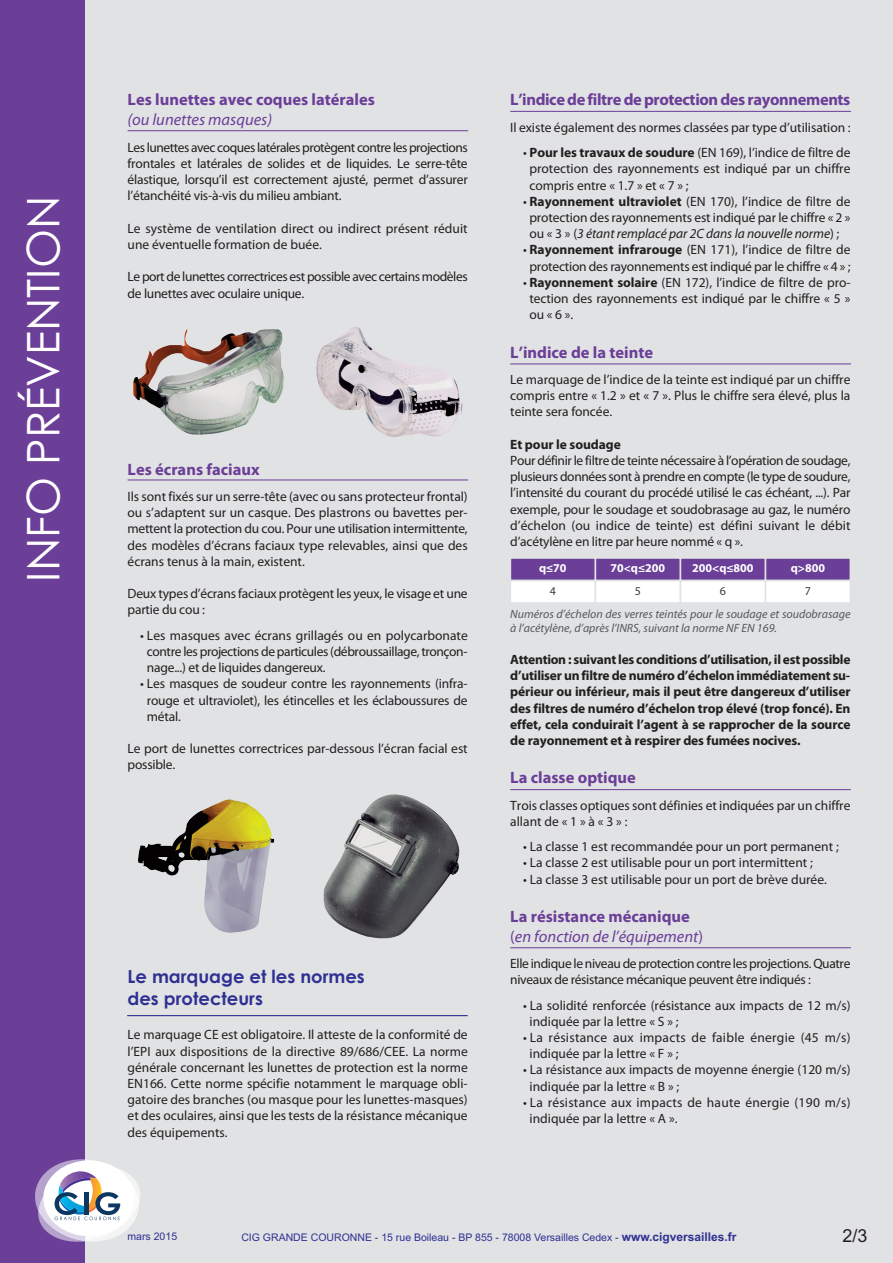
<style>
.page{position:relative;width:893px;height:1263px;background:#e1e2e4}
.page>*{position:absolute;margin:0;border:0;box-sizing:border-box;transform-origin:0 0}
.t1{font:45px "Century Gothic";color:#fff}
.t2{font:700 18px/21.6px "Century Gothic";color:#2e3092}
.t3{font:18px "Arial";color:#231f20}
.t4{font:700 16.5px "Myriad Pro";color:#6b3e98}
.t5{font:italic 16.5px/19.8px "Myriad Pro";color:#6b3e98}
.t6{font:700 16.5px "Myriad Pro";letter-spacing:-.025em;color:#6b3e98}
.t7{font:13.5px/16.2px "Myriad Pro";letter-spacing:-.005em;color:#231f20;text-align:justify}
.t8{font:700 13.5px/16.2px "Myriad Pro";letter-spacing:-.01em;color:#231f20;text-align:justify}
.t9{font:13.5px/16.2px "Myriad Pro";letter-spacing:.02em;color:#231f20}
.t10{font:13.5px/16.2px "Myriad Pro";letter-spacing:-.025em;color:#231f20}
.t11{font:13.5px/16.2px "Myriad Pro";letter-spacing:-.03em;color:#231f20}
.t12{font:italic 12px/14.4px "Myriad Pro";color:#57585a}
.t13{font:700 12px "Myriad Pro";color:#fff}
.t14{font:12px "Myriad Pro";color:#3e3e3f}
.t15{font:10.5px "Arial";color:#2e3092}
.s1{font-weight:700}
.s2{font-style:italic}
.s3{font-weight:700;font-style:normal}
.s4{font-style:normal}
.s5{font-weight:700;font-size:12px}
</style>
<div class="page">
<div style="left:0;top:0;width:85px;height:1263px;background:#6b3e98"></div>
<svg style="left:35px;top:1159px;width:105px;height:83px"></svg>
<div style="left:511px;top:559px;width:84px;height:21px;background:#6b3e98"></div>
<div style="left:510px;top:558px;width:85px;height:22px;border:1px solid #e1e2e4"></div>
<div style="left:596px;top:559px;width:84px;height:21px;background:#6b3e98"></div>
<div style="left:595px;top:558px;width:85px;height:22px;border:1px solid #e1e2e4"></div>
<div style="left:766px;top:559px;width:84px;height:21px;background:#6b3e98"></div>
<div style="left:765px;top:558px;width:85px;height:22px;border:1px solid #e1e2e4"></div>
<div style="left:681px;top:559px;width:84px;height:21px;background:#6b3e98"></div>
<div style="left:680px;top:558px;width:85px;height:22px;border:1px solid #e1e2e4"></div>
<div style="left:511px;top:581px;width:84px;height:21px;background:#fff"></div>
<div style="left:510px;top:580px;width:85px;height:23px;border:1px solid #e1e2e4"></div>
<div style="left:596px;top:581px;width:84px;height:21px;background:#fff"></div>
<div style="left:595px;top:580px;width:85px;height:23px;border:1px solid #e1e2e4"></div>
<div style="left:766px;top:581px;width:84px;height:21px;background:#fff"></div>
<div style="left:765px;top:580px;width:85px;height:23px;border:1px solid #e1e2e4"></div>
<div style="left:681px;top:581px;width:84px;height:21px;background:#fff"></div>
<div style="left:680px;top:580px;width:85px;height:23px;border:1px solid #e1e2e4"></div>
<hr style="left:127px;top:1015px;width:341px;height:1px;background:#2e3092">
<hr style="left:128px;top:130px;width:340px;height:1px;background:#6b3e98">
<hr style="left:128px;top:480px;width:340px;height:1px;background:#6b3e98">
<hr style="left:510px;top:111px;width:341px;height:1px;background:#6b3e98">
<hr style="left:510px;top:364px;width:341px;height:1px;background:#6b3e98">
<hr style="left:510px;top:789px;width:341px;height:1px;background:#6b3e98">
<hr style="left:510px;top:947px;width:341px;height:1px;background:#6b3e98">
<img style="left:133px;top:329px;width:151px;height:106px">
<img style="left:316px;top:327px;width:146px;height:110px">
<img style="left:138px;top:799px;width:136px;height:134px">
<img style="left:324px;top:794px;width:136px;height:144px">
<h1 class="t1" style="left:18px;top:582px;width:387px;rotate:-90deg">INFO PRÉVENTION</h1>
<p class="t4" style="left:128px;top:94px;width:249px">Les lunettes avec coques latérales</p>
<p class="t5" style="left:128px;top:111px;width:146px">(ou lunettes masques)</p>
<p class="t7" style="left:128px;top:140px;width:342px">Les lunettes avec coques latérales protègent contre les projections frontales et latérales de solides et de liquides. Le serre-tête élastique, lorsqu’il est correctement ajusté, permet d’assurer l’étanchéité vis-à-vis du milieu ambiant.</p>
<p class="t7" style="left:128px;top:221px;width:342px">Le système de ventilation direct ou indirect présent réduit une éventuelle formation de buée.</p>
<p class="t11" style="left:128px;top:270px;width:342px">Le port de lunettes correctrices est possible avec certains modèles de lunettes avec oculaire unique.</p>
<p class="t4" style="left:128px;top:463px;width:134px">Les écrans faciaux</p>
<p class="t7" style="left:128px;top:489px;width:342px">Ils sont fixés sur un serre-tête (avec ou sans protecteur frontal) ou s’adaptent sur un casque. Des plastrons ou bavettes per&shy;mettent la protection du cou. Pour une utilisation intermittente, des modèles d’écrans faciaux type relevables, ainsi que des écrans tenus à la main, existent.</p>
<p class="t7" style="left:128px;top:587px;width:342px">Deux types d’écrans faciaux protègent les yeux, le visage et une partie du cou :</p>
<p class="t7" style="left:147px;top:628px;width:322px;text-indent:-7px">• Les masques avec écrans grillagés ou en polycarbonate contre les projections de particules (débroussaillage, tronçon&shy;nage...) et de liquides dangereux.</p>
<p class="t7" style="left:147px;top:677px;width:322px;text-indent:-7px">• Les masques de soudeur contre les rayonnements (infra&shy;rouge et ultraviolet), les étincelles et les éclaboussures de métal.</p>
<p class="t7" style="left:128px;top:741px;width:342px">Le port de lunettes correctrices par-dessous l’écran facial est possible.</p>
<h2 class="t2" style="left:128px;top:966px;width:239px">Le marquage et les normes des protecteurs</h2>
<p class="t7" style="left:128px;top:1028px;width:342px">Le marquage CE est obligatoire. Il atteste de la conformité de l’EPI aux dispositions de la directive 89/686/CEE. La norme générale concernant les lunettes de protection est la norme EN166. Cette norme spécifie notamment le marquage obli&shy;gatoire des branches (ou masque pour les lunettes-masques) et des oculaires, ainsi que les tests de la résistance mécanique des équipements.</p>
<p class="t6" style="left:510px;top:94px;width:342px">L’indice de filtre de protection des rayonnements</p>
<p class="t7" style="left:510px;top:120px;width:342px">Il existe également des normes classées par type d’utilisation :</p>
<p class="t7" style="left:529px;top:146px;width:323px;text-indent:-6px">• <span class="s1">Pour les travaux de soudure</span> (EN 169), l’indice de filtre de protection des rayonnements est indiqué par un chiffre compris entre « 1.7 » et « 7 » ;</p>
<p class="t7" style="left:523px;top:194px;width:329px;text-align:center">• <span class="s1">Rayonnement ultraviolet</span> (EN 170), l’indice de filtre de protection des rayonnements est indiqué par le chiffre « 2 » ou « 3 » (<span class="s2">3 étant remplacé par 2C dans la nouvelle norme</span>) ;</p>
<p class="t7" style="left:523px;top:243px;width:329px;text-align:center">• <span class="s1">Rayonnement infrarouge</span> (EN 171), l’indice de filtre de protection des rayonnements est indiqué par le chiffre « 4 » ;</p>
<p class="t7" style="left:529px;top:275px;width:323px;text-indent:-6px">• <span class="s1">Rayonnement solaire</span> (EN 172), l’indice de filtre de pro&shy;tection des rayonnements est indiqué par le chiffre « 5 » ou«6».</p>
<p class="t4" style="left:510px;top:346px;width:144px">L’indice de la teinte</p>
<p class="t7" style="left:510px;top:372px;width:342px">Le marquage de l’indice de la teinte est indiqué par un chiffre compris entre « 1.2 » et « 7 ». Plus le chiffre sera élevé, plus la teinte sera foncée.</p>
<p class="t8" style="left:510px;top:437px;width:112px">Et pour le soudage</p>
<p class="t7" style="left:510px;top:453px;width:342px">Pour définir le filtre de teinte nécessaire à l’opération de soudage, plusieurs données sont à prendre en compte (le type de soudure, l’intensité du courant du procédé utilisé le cas échéant, ...). Par exemple, pour le soudage et soudobrasage au gaz, le numéro d’échelon (ou indice de teinte) est défini suivant le débit d’acétylène en litre par heure nommé « q ».</p>
<p class="t13" style="left:539px;top:564px;width:29px">q≤70</p>
<p class="t13" style="left:610px;top:564px;width:56px">70&lt;q≤200</p>
<p class="t13" style="left:692px;top:564px;width:63px">200&lt;q≤800</p>
<p class="t13" style="left:791px;top:564px;width:36px">q&gt;800</p>
<p class="t14" style="left:550px;top:586px;width:8px">4</p>
<p class="t14" style="left:635px;top:586px;width:8px">5</p>
<p class="t14" style="left:720px;top:586px;width:8px">6</p>
<p class="t14" style="left:805px;top:586px;width:8px">7</p>
<p class="t12" style="left:510px;top:607px;width:342px">Numéros d’échelon des verres teintés pour le soudage et soudobrasage à l’acétylène, d’après l’INRS, suivant la norme NF EN 169.</p>
<p class="t8" style="left:510px;top:652px;width:342px">Attention : suivant les conditions d’utilisation, il est possible d’utiliser un filtre de numéro d’échelon immédiatement su&shy;périeur ou inférieur, mais il peut être dangereux d’utiliser des filtres de numéro d’échelon trop élevé (trop foncé). En effet, cela conduirait l’agent à se rapprocher de la source de rayonnement et à respirer des fumées nocives.</p>
<p class="t4" style="left:510px;top:771px;width:127px">La classe optique</p>
<p class="t7" style="left:510px;top:798px;width:342px">Trois classes optiques sont définies et indiquées par un chiffre allantde«1»à«3»:</p>
<p class="t7" style="left:523px;top:839px;width:317px">• La classe 1 est recommandée pour un port permanent ;</p>
<p class="t7" style="left:523px;top:856px;width:291px">• La classe 2 est utilisable pour un port intermittent ;</p>
<p class="t7" style="left:523px;top:872px;width:305px">• La classe 3 est utilisable pour un port de brève durée.</p>
<p class="t5" style="left:510px;top:908px;width:194px"><span class="s3">La résistance mécanique </span><span class="s4">(</span>en fonction de l’équipement<span class="s4">)</span></p>
<p class="t10" style="left:510px;top:956px;width:342px">Elle indique le niveau de protection contre les projections. Quatre niveaux de résistance mécanique peuvent être indiqués :</p>
<p class="t7" style="left:530px;top:998px;width:322px;text-indent:-7px">• La solidité renforcée (résistance aux impacts de 12 m/s) indiquée par la lettre « S » ;</p>
<p class="t9" style="left:530px;top:1030px;width:322px;text-indent:-7px">• La résistance aux impacts de faible énergie (45 m/s) indiquée par la lettre « F » ;</p>
<p class="t7" style="left:530px;top:1063px;width:322px;text-indent:-7px">• La résistance aux impacts de moyenne énergie (120 m/s) indiquée par la lettre « B » ;</p>
<p class="t9" style="left:530px;top:1095px;width:322px;text-indent:-7px">• La résistance aux impacts de haute énergie (190 m/s) indiquée par la lettre « A ».</p>
<p class="t15" style="left:128px;top:1230px;width:51px">mars 2015</p>
<p class="t15" style="left:241px;top:1232px;width:497px">CIG GRANDE COURONNE - 15 rue Boileau - BP 855 - 78008 Versailles Cedex - <span class="s5">www.cigversailles.fr</span></p>
<h2 class="t3" style="left:842px;top:1225px;width:27px">2/3</h2>
</div>
